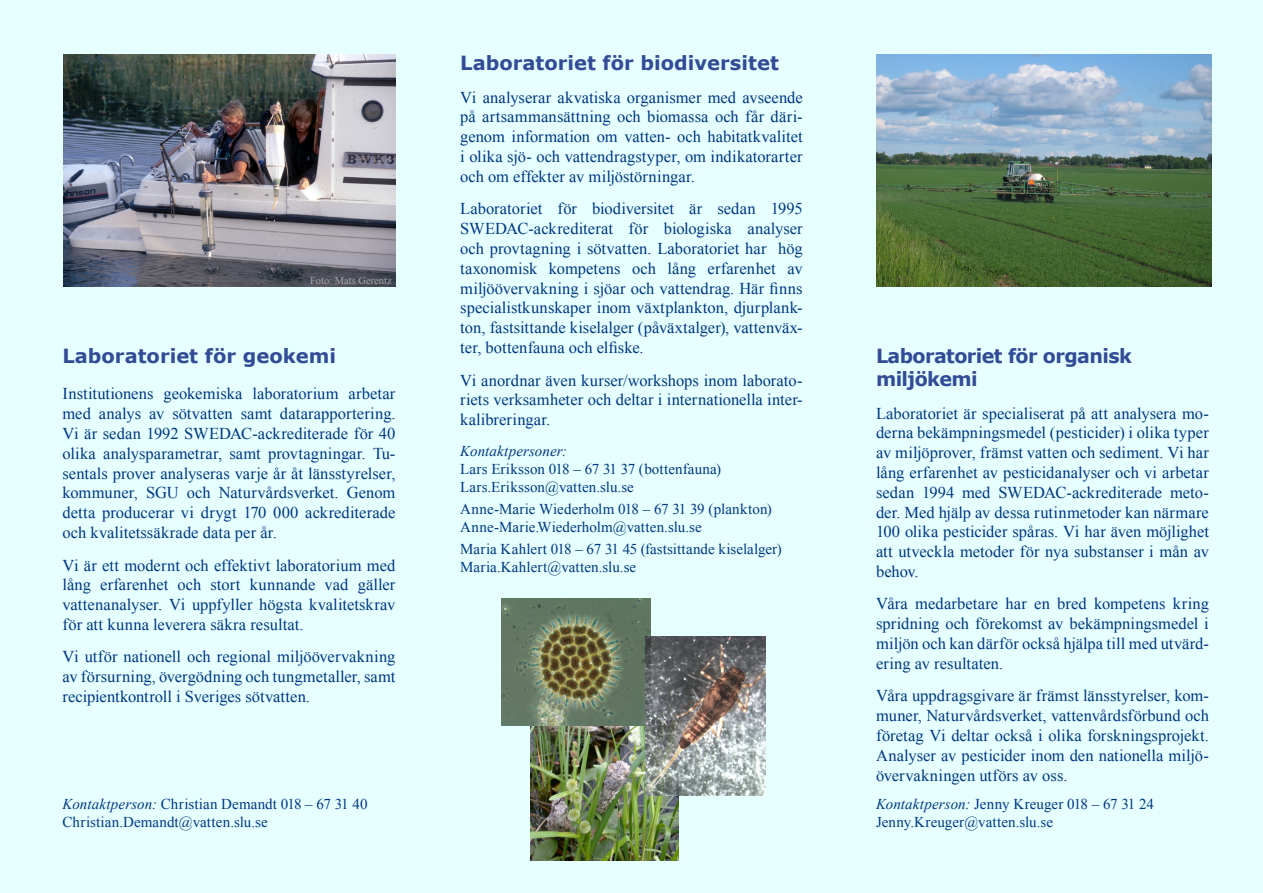
<style>
.page{position:relative;width:1263px;height:893px;background:#fff}
.page>*{position:absolute;margin:0;border:0;box-sizing:border-box;transform-origin:0 0}
.Rubrik{font:700 19.5px "Verdana";color:#324b96}
.Rubrik-2{font:700 19.5px/23.4px "Verdana";letter-spacing:-.03em;color:#324b96}
.Brödtext{font:16.5px/19.8px "Times New Roman";letter-spacing:.005em;color:#003782;text-align:justify}
.Kontakter{font:15px "Times New Roman";letter-spacing:.005em;color:#003782}
.Brödtext-2{font:italic 15px "Times New Roman";letter-spacing:.005em;color:#003782}
.t1{font:10.5px "Times New Roman";color:#a8a9ad}
.s1{font-style:italic}
</style>
<div class="page">
<div style="left:1px;top:1px;width:1262px;height:892px;background:#e6ffff"></div>
<img style="left:64px;top:55px;width:332px;height:232px">
<img style="left:876px;top:54px;width:335px;height:232px">
<img style="left:530px;top:725px;width:148px;height:135px">
<img style="left:502px;top:598px;width:149px;height:127px">
<img style="left:645px;top:637px;width:120px;height:158px">
<p class="t1" style="left:310px;top:273px;width:83px">Foto: Mats Gerentz</p>
<p class="Rubrik" style="left:63px;top:343px;width:275px">Laboratoriet för geokemi</p>
<p class="Brödtext" style="left:63px;top:384px;width:334px">Institutionens geokemiska laboratorium arbetar med analys av sötvatten samt datarapportering.<br>Vi är sedan 1992 SWEDAC-ackrediterade för 40 olika analysparametrar, samt provtagningar. Tu&shy;sentals prover analyseras varje år åt länsstyrelser, kommuner, SGU och Naturvårdsverket. Genom detta producerar vi drygt 170 000 ackrediterade och kvalitetssäkrade data per år.</p>
<p class="Brödtext" style="left:63px;top:555px;width:334px">Vi är ett modernt och effektivt laboratorium med lång erfarenhet och stort kunnande vad gäller vattenanalyser. Vi uppfyller högsta kvalitetskrav för att kunna leverera säkra resultat.</p>
<p class="Brödtext" style="left:63px;top:647px;width:334px">Vi utför nationell och regional miljöövervakning av försurning, övergödning och tungmetaller, samt recipientkontroll i Sveriges sötvatten.</p>
<p class="Kontakter" style="left:63px;top:794px;width:307px"><span class="s1">Kontaktperson:</span> Christian Demandt 018 – 67 31 40</p>
<p class="Kontakter" style="left:63px;top:812px;width:207px">Christian.Demandt@vatten.slu.se</p>
<p class="Rubrik" style="left:460px;top:50px;width:320px">Laboratoriet för biodiversitet</p>
<p class="Brödtext" style="left:460px;top:87px;width:344px">Vi analyserar akvatiska organismer med avseende på artsammansättning och biomassa och får däri&shy;genom information om vatten- och habitatkvalitet i olika sjö- och vattendragstyper, om indikatorarter och om effekter av miljöstörningar.</p>
<p class="Brödtext" style="left:460px;top:199px;width:344px">Laboratoriet för biodiversitet är sedan 1995<br>SWEDAC-ackrediterat för biologiska analyser och provtagning i sötvatten. Laboratoriet har hög taxonomisk kompetens och lång erfarenhet av miljöövervakning i sjöar och vattendrag. Här finns specialistkunskaper inom växtplankton, djurplank&shy;ton, fastsittande kiselalger (påväxtalger), vattenväx&shy;ter, bottenfauna och elfiske.</p>
<p class="Brödtext" style="left:460px;top:370px;width:344px">Vi anordnar även kurser/workshops inom laborato&shy;riets verksamheter och deltar i internationella inter&shy;kalibreringar.</p>
<p class="Brödtext-2" style="left:460px;top:441px;width:109px">Kontaktpersoner:</p>
<p class="Kontakter" style="left:460px;top:459px;width:262px">Lars Eriksson 018 – 67 31 37 (bottenfauna)</p>
<p class="Kontakter" style="left:460px;top:477px;width:175px">Lars.Eriksson@vatten.slu.se</p>
<p class="Kontakter" style="left:460px;top:499px;width:313px">Anne-Marie Wiederholm 018 – 67 31 39 (plankton)</p>
<p class="Kontakter" style="left:460px;top:517px;width:243px">Anne-Marie.Wiederholm@vatten.slu.se</p>
<p class="Kontakter" style="left:460px;top:539px;width:323px">Maria Kahlert 018 – 67 31 45 (fastsittande kiselalger)</p>
<p class="Kontakter" style="left:460px;top:557px;width:178px">Maria.Kahlert@vatten.slu.se</p>
<p class="Rubrik-2" style="left:876px;top:344px;width:257px">Laboratoriet för organisk miljökemi</p>
<p class="Brödtext" style="left:876px;top:403px;width:334px">Laboratoriet är specialiserat på att analysera mo&shy;derna bekämpningsmedel (pesticider) i olika typer av miljöprover, främst vatten och sediment. Vi har lång erfarenhet av pesticidanalyser och vi arbetar sedan 1994 med SWEDAC-ackrediterade meto&shy;der. Med hjälp av dessa rutinmetoder kan närmare 100 olika pesticider spåras. Vi har även möjlighet att utveckla metoder för nya substanser i mån av behov.</p>
<p class="Brödtext" style="left:876px;top:594px;width:334px">Våra medarbetare har en bred kompetens kring spridning och förekomst av bekämpningsmedel i miljön och kan därför också hjälpa till med utvärd&shy;ering av resultaten.</p>
<p class="Brödtext" style="left:876px;top:686px;width:334px">Våra uppdragsgivare är främst länsstyrelser, kom&shy;muner, Naturvårdsverket, vattenvårdsförbund och företag Vi deltar också i olika forskningsprojekt.<br>Analyser av pesticider inom den nationella miljö&shy;övervakningen utförs av oss.</p>
<p class="Kontakter" style="left:876px;top:794px;width:279px"><span class="s1">Kontaktperson:</span> Jenny Kreuger 018 – 67 31 24</p>
<p class="Kontakter" style="left:876px;top:812px;width:179px">Jenny.Kreuger@vatten.slu.se</p>
</div>
